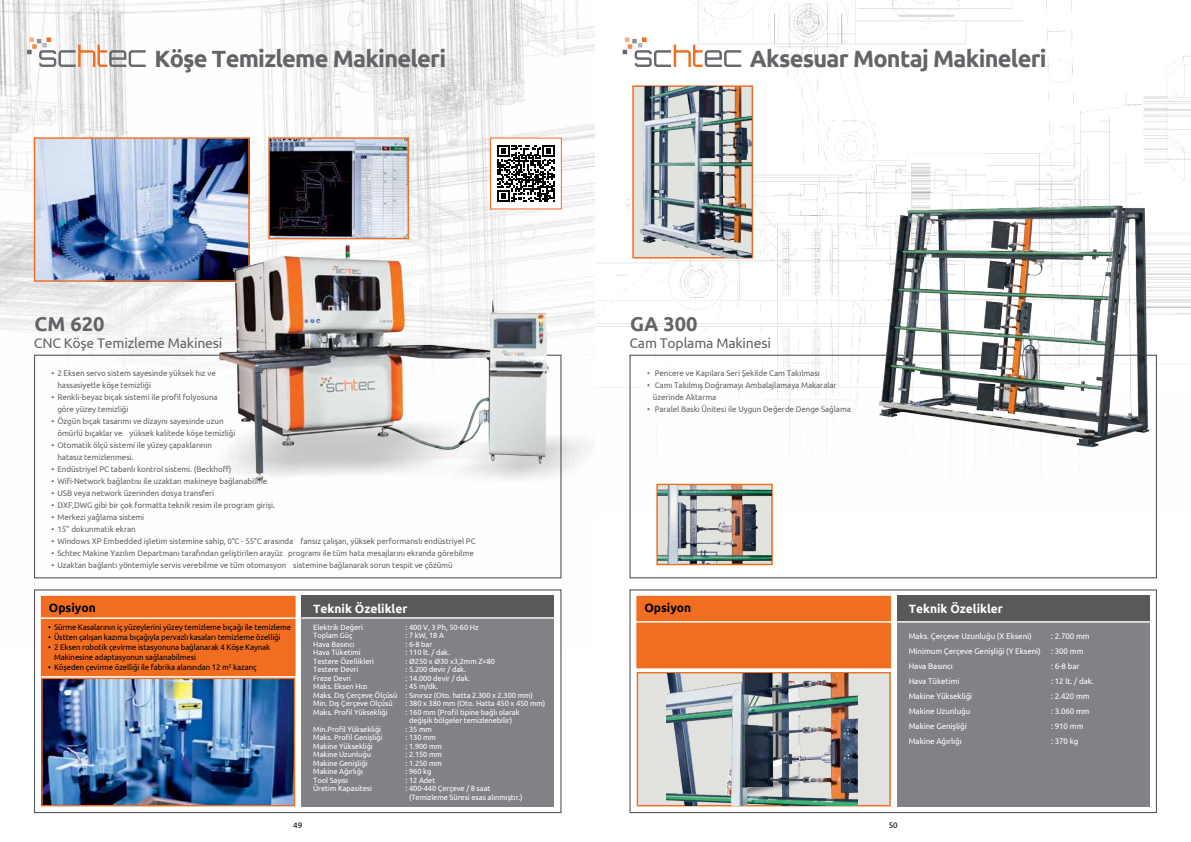
<style>
.page{position:relative;width:1191px;height:842px;background:#fff}
.page>*{position:absolute;margin:0;border:0;box-sizing:border-box;transform-origin:0 0}
.t1{font:700 23.5px "Ubuntu";letter-spacing:-.03em;color:#636467}
.t2{font:700 20px "Ubuntu";color:#636467}
.t3{font:14px "Ubuntu";letter-spacing:-.015em;color:#636467}
.t4{font:700 12px "Ubuntu";color:#fff}
.t5{font:700 12px "Ubuntu";color:#000}
.t6{font:8.2px/12px "Ubuntu";letter-spacing:-.01em;color:#636467}
.t7{font:8.2px/10px "Ubuntu";letter-spacing:-.015em;color:#000;scale:.96 1}
.t8{font:8.2px "Ubuntu";letter-spacing:-.01em;color:#fff}
.t9{font:8px "Ubuntu";color:#000}
.t10{font:7.6px/8.5px "Ubuntu";letter-spacing:-.01em;color:#fff}
</style>
<div class="page">
<img style="left:0;top:0;width:595px;height:662px">
<img style="left:194px;top:417px;width:401px;height:71px">
<div style="left:301px;top:597px;width:253px;height:210px;background:#808285"></div>
<div style="left:34px;top:589px;width:527px;height:224px;border:1px solid #56585d"></div>
<div style="left:301px;top:596px;width:253px;height:22px;background:#58595b"></div>
<div style="left:42px;top:597px;width:252px;height:78px;background:#f16e21"></div>
<div style="left:41px;top:596px;width:254px;height:80px;border:2px solid #f16e21"></div>
<img style="left:43px;top:680px;width:250px;height:124px">
<div style="left:41px;top:678px;width:254px;height:128px;border:1px solid #f16e21"></div>
<hr style="left:301px;top:617px;width:256px;height:2px;background:#fff">
<hr style="left:41px;top:617px;width:257px;height:2px;background:#fff">
<img style="left:36px;top:139px;width:212px;height:141px">
<div style="left:34px;top:137px;width:216px;height:145px;border:1px solid #f16e21"></div>
<img style="left:219px;top:244px;width:329px;height:236px">
<img style="left:270px;top:139px;width:137px;height:98px">
<div style="left:268px;top:137px;width:141px;height:102px;border:1px solid #f16e21"></div>
<svg style="left:27px;top:37px;width:119px;height:30px"></svg>
<div style="left:490px;top:138px;width:71px;height:71px;background:#fff"></div>
<svg style="left:497px;top:145px;width:57px;height:57px"></svg>
<img style="left:595px;top:0;width:596px;height:814px">
<div style="left:629px;top:589px;width:528px;height:224px;border:1px solid #56585d"></div>
<div style="left:897px;top:597px;width:252px;height:210px;background:#808285"></div>
<div style="left:897px;top:596px;width:252px;height:26px;background:#58595b"></div>
<div style="left:637px;top:597px;width:253px;height:70px;background:#f16e21"></div>
<div style="left:636px;top:596px;width:255px;height:72px;border:2px solid #f16e21"></div>
<div style="left:638px;top:674px;width:250px;height:130px;background:#e1e2dd"></div>
<div style="left:636px;top:672px;width:254px;height:134px;border:1px solid #f16e21"></div>
<hr style="left:897px;top:621px;width:255px;height:2px;background:#fff">
<hr style="left:636px;top:621px;width:258px;height:2px;background:#fff">
<img style="left:871px;top:203px;width:290px;height:264px">
<svg style="left:622px;top:37px;width:119px;height:30px"></svg>
<img style="left:666px;top:673px;width:191px;height:132px">
<svg style="left:632px;top:85px;width:121px;height:173px"></svg>
<img style="left:634px;top:87px;width:117px;height:170px">
<svg style="left:656px;top:484px;width:117px;height:81px"></svg>
<img style="left:658px;top:485px;width:113px;height:78px">
<h1 class="t1" style="left:154px;top:44px;width:293px">Köşe Temizleme Makineleri</h1>
<h1 class="t1" style="left:750px;top:44px;width:298px">Aksesuar Montaj Makineleri</h1>
<h2 class="t2" style="left:35px;top:312px;width:71px">CM 620</h2>
<h3 class="t3" style="left:34px;top:335px;width:190px">CNC Köşe Temizleme Makinesi</h3>
<p class="t6" style="left:57px;top:367px;width:160px;text-indent:-6px">• 2 Eksen servo sistem sayesinde yüksek hız ve hassasiyetle köşe temizliği</p>
<p class="t6" style="left:57px;top:391px;width:162px;text-indent:-6px">• Renkli-beyaz bıçak sistemi ile profil folyosuna göre yüzey temizliği</p>
<p class="t6" style="left:57px;top:415px;width:179px;text-indent:-6px">• Özgün bıçak tasarımı ve dizaynı sayesinde uzun ömürlü bıçaklar ve yüksek kalitede köşe temizliği</p>
<p class="t6" style="left:57px;top:439px;width:156px;text-indent:-6px">• Otomatik ölçü sistemi ile yüzey çapaklarının hatasız temizlenmesi.</p>
<p class="t6" style="left:51px;top:463px;width:181px">• Endüstriyel PC tabanlı kontrol sistemi. (Beckhoff)</p>
<p class="t6" style="left:51px;top:475px;width:217px">• Wifi-Network bağlantısı ile uzaktan makineye bağlanabilme</p>
<p class="t6" style="left:51px;top:487px;width:164px">• USB veya network üzerinden dosya transferi</p>
<p class="t6" style="left:51px;top:499px;width:225px">• DXF,DWG gibi bir çok formatta teknik resim ile program girişi.</p>
<p class="t6" style="left:51px;top:511px;width:94px">• Merkezi yağlama sistemi</p>
<p class="t6" style="left:51px;top:523px;width:86px">• 15” dokunmatik ekran</p>
<p class="t6" style="left:51px;top:535px;width:426px">• Windows XP Embedded işletim sistemine sahip, 0°C - 55°C arasında fansız çalışan, yüksek performanslı endüstriyel PC</p>
<p class="t6" style="left:51px;top:547px;width:424px">• Schtec Makine Yazılım Departmanı tarafından geliştirilen arayüz programı ile tüm hata mesajlarını ekranda görebilme</p>
<p class="t6" style="left:51px;top:559px;width:403px">• Uzaktan bağlantı yöntemiyle servis verebilme ve tüm otomasyon sistemine bağlanarak sorun tespit ve çözümü</p>
<h3 class="t5" style="left:49px;top:600px;width:48px">Opsiyon</h3>
<h3 class="t4" style="left:313px;top:601px;width:96px">Teknik Özelikler</h3>
<p class="t7" style="left:48px;top:622px;width:255px">• Sürme Kasalarının iç yüzeylerini yüzey temizleme bıçağı ile temizleme</p>
<p class="t7" style="left:48px;top:632px;width:244px">• Üstten çalışan kazıma bıçağıyla pervazlı kasaları temizleme özelliği</p>
<p class="t7" style="left:54px;top:642px;width:227px;text-indent:-6px">• 2 Eksen robotik çevirme istasyonuna bağlanarak 4 Köşe Kaynak<br>Makinesine adaptasyonun sağlanabilmesi</p>
<p class="t7" style="left:48px;top:662px;width:219px">• Köşeden çevirme özelliği ile fabrika alanından 12 m² kazanç</p>
<p class="t9" style="left:293px;top:820px;width:11px">49</p>
<p class="t10" style="left:313px;top:623px;width:51px">Elektrik Değeri</p>
<p class="t10" style="left:406px;top:623px;width:74px">: 400 V, 3 Ph, 50-60 Hz</p>
<p class="t10" style="left:313px;top:631px;width:41px">Toplam Güç</p>
<p class="t10" style="left:406px;top:631px;width:40px">: 7 kW, 18 A</p>
<p class="t10" style="left:313px;top:640px;width:43px">Hava Basıncı</p>
<p class="t10" style="left:406px;top:640px;width:28px">: 6-8 bar</p>
<p class="t10" style="left:313px;top:648px;width:49px">Hava Tüketimi</p>
<p class="t10" style="left:406px;top:648px;width:46px">: 110 lt. / dak.</p>
<p class="t10" style="left:313px;top:657px;width:62px">Testere Özellikleri</p>
<p class="t10" style="left:406px;top:657px;width:91px">: Ø250 x Ø30 x3,2mm Z=80</p>
<p class="t10" style="left:313px;top:665px;width:46px">Testere Devri</p>
<p class="t10" style="left:406px;top:665px;width:62px">: 5.200 devir / dak.</p>
<p class="t10" style="left:313px;top:674px;width:39px">Freze Devri</p>
<p class="t10" style="left:406px;top:674px;width:66px">: 14.000 devir / dak.</p>
<p class="t10" style="left:313px;top:682px;width:56px">Maks. Eksen Hızı</p>
<p class="t10" style="left:313px;top:682px;width:221px;text-indent:92px">: 45 m/dk.<br>Maks. Dış Çerçeve Ölçüsü : Sınırsız (Oto. hatta 2.300 x 2.300 mm)<br>Min. Dış Çerçeve Ölçüsü</p>
<p class="t10" style="left:406px;top:699px;width:141px">: 380 x 380 mm (Oto. Hatta 450 x 450 mm)</p>
<p class="t10" style="left:313px;top:708px;width:76px">Maks. Profil Yüksekliği</p>
<p class="t10" style="left:406px;top:708px;width:115px;text-align:center">: 160 mm (Profil tipine bağlı olarak değişik bölgeler temizlenebilir)</p>
<p class="t10" style="left:313px;top:725px;width:69px">Min.Profil Yüksekliği</p>
<p class="t10" style="left:406px;top:725px;width:28px">: 35 mm</p>
<p class="t10" style="left:313px;top:733px;width:71px">Maks. Profil Genişliği</p>
<p class="t10" style="left:406px;top:733px;width:32px">: 130 mm</p>
<p class="t10" style="left:313px;top:742px;width:61px">Makine Yüksekliği</p>
<p class="t10" style="left:406px;top:742px;width:38px">: 1.900 mm</p>
<p class="t10" style="left:313px;top:750px;width:59px">Makine Uzunluğu</p>
<p class="t10" style="left:406px;top:750px;width:38px">: 2.150 mm</p>
<p class="t10" style="left:313px;top:759px;width:56px">Makine Genişliği</p>
<p class="t10" style="left:406px;top:759px;width:38px">: 1.250 mm</p>
<p class="t10" style="left:313px;top:767px;width:51px">Makine Ağırlığı</p>
<p class="t10" style="left:406px;top:767px;width:27px">: 960 kg</p>
<p class="t10" style="left:313px;top:776px;width:36px">Tool Sayısı</p>
<p class="t10" style="left:406px;top:776px;width:31px">: 12 Adet</p>
<p class="t10" style="left:313px;top:784px;width:60px">Üretim Kapasitesi</p>
<p class="t10" style="left:409px;top:784px;width:115px;text-indent:-3px">: 400-440 Çerçeve / 8 saat (Temizleme Süresi esas alınmıştır.)</p>
<h2 class="t2" style="left:630px;top:312px;width:69px">GA 300</h2>
<h3 class="t3" style="left:629px;top:335px;width:143px">Cam Toplama Makinesi</h3>
<p class="t6" style="left:647px;top:367px;width:174px">• Pencere ve Kapılara Seri Şekilde Cam Takılması</p>
<p class="t6" style="left:653px;top:379px;width:185px;text-indent:-6px">• Camı Takılmış Doğramayı Ambalajlamaya Makaralar üzerinde Aktarma</p>
<p class="t6" style="left:647px;top:403px;width:205px">• Paralel Baskı Ünitesi ile Uygun Değerde Denge Sağlama</p>
<h3 class="t5" style="left:644px;top:600px;width:48px">Opsiyon</h3>
<h3 class="t4" style="left:908px;top:601px;width:96px">Teknik Özelikler</h3>
<p class="t8" style="left:908px;top:631px;width:124px">Maks. Çerçeve Uzunluğu (X Ekseni)</p>
<p class="t8" style="left:1051px;top:631px;width:40px">: 2.700 mm</p>
<p class="t8" style="left:908px;top:646px;width:134px">Minimum Çerçeve Genişliği (Y Ekseni)</p>
<p class="t8" style="left:1051px;top:646px;width:34px">: 300 mm</p>
<p class="t8" style="left:908px;top:661px;width:46px">Hava Basıncı</p>
<p class="t8" style="left:1051px;top:661px;width:30px">: 6-8 bar</p>
<p class="t8" style="left:908px;top:676px;width:52px">Hava Tüketimi</p>
<p class="t8" style="left:1051px;top:676px;width:44px">: 12 lt. / dak.</p>
<p class="t8" style="left:908px;top:691px;width:65px">Makine Yüksekliği</p>
<p class="t8" style="left:1051px;top:691px;width:40px">: 2.420 mm</p>
<p class="t8" style="left:908px;top:706px;width:63px">Makine Uzunluğu</p>
<p class="t8" style="left:1051px;top:706px;width:40px">: 3.060 mm</p>
<p class="t8" style="left:908px;top:721px;width:59px">Makine Genişliği</p>
<p class="t8" style="left:1051px;top:721px;width:34px">: 910 mm</p>
<p class="t8" style="left:908px;top:736px;width:55px">Makine Ağırlığı</p>
<p class="t8" style="left:1051px;top:736px;width:29px">: 370 kg</p>
<p class="t9" style="left:888px;top:820px;width:11px">50</p>
</div>
